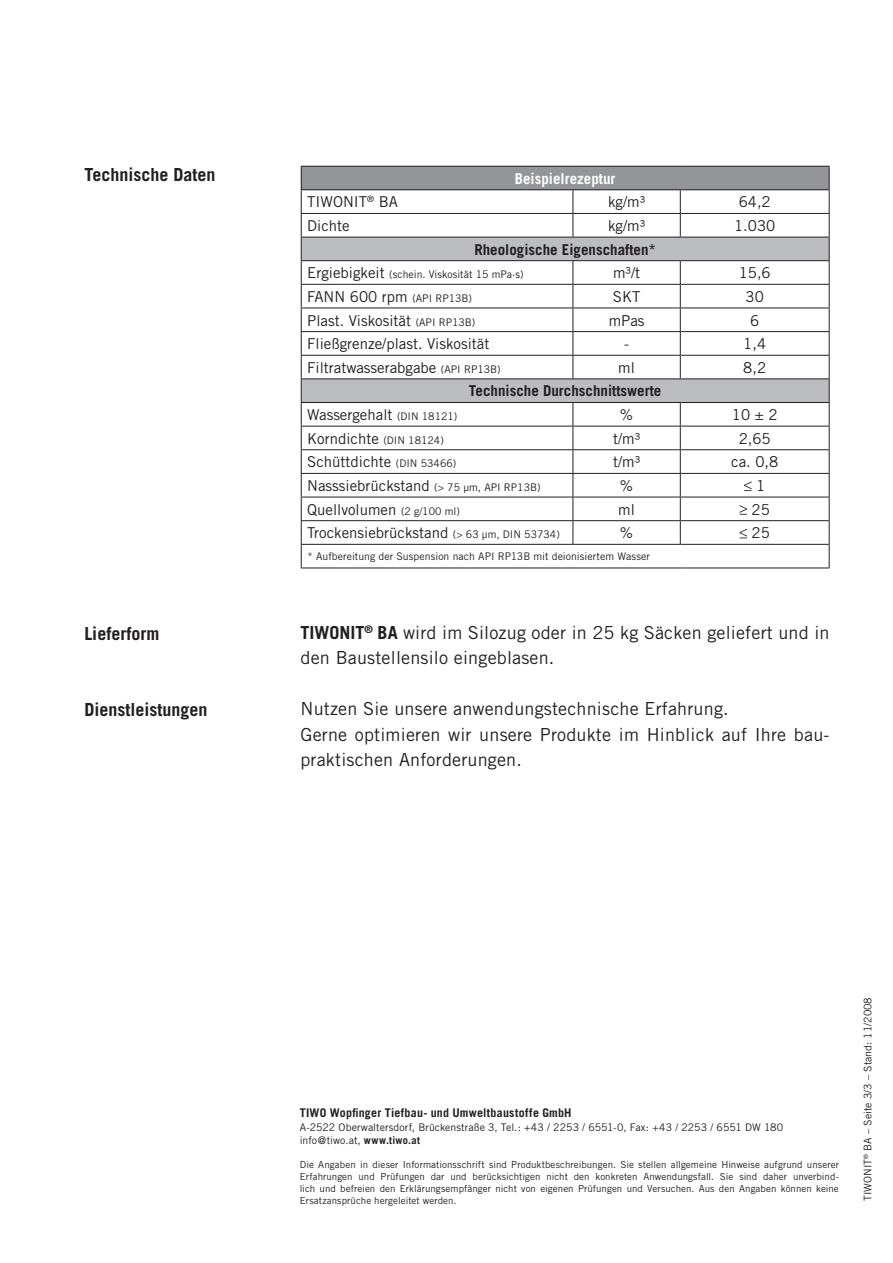
<style>
.page{position:relative;width:893px;height:1263px;background:#fff}
.page>*{position:absolute;margin:0;border:0;box-sizing:border-box;transform-origin:0 0}
.t1{font:18px/25.5px "Trade Gothic";letter-spacing:.01em;color:#231f20}
.t2{font:700 18px "Trade Gothic";color:#231f20}
.t3{font:15px "Trade Gothic";color:#231f20}
.t4{font:700 15px "Trade Gothic";color:#231f20}
.t5{font:700 15px "Trade Gothic";color:#fff}
.t6{font:700 12px "Trade Gothic";letter-spacing:.02em;color:#231f20}
.t7{font:10.5px/13.5px "Trade Gothic";color:#231f20}
.t8{font:9.75px/12px "Trade Gothic";letter-spacing:.01em;color:#231f20;text-align:justify}
.s1{font-size:15px}
.s2{font-size:10.5px}
.s3{font-weight:700}
</style>
<div class="page">
<div style="left:301px;top:166px;width:528px;height:24px;background:#939598"></div>
<svg style="left:302px;top:238px;width:527px;height:164px"></svg>
<hr style="left:301px;top:166px;width:272px;height:1px;background:#231f20">
<hr style="left:573px;top:166px;width:107px;height:1px;background:#231f20">
<hr style="left:680px;top:166px;width:149px;height:1px;background:#231f20">
<hr style="left:301px;top:189px;width:272px;height:1px;background:#231f20">
<hr style="left:573px;top:189px;width:107px;height:1px;background:#231f20">
<hr style="left:680px;top:189px;width:149px;height:1px;background:#231f20">
<hr style="left:301px;top:213px;width:272px;height:1px;background:#231f20">
<hr style="left:573px;top:213px;width:107px;height:1px;background:#231f20">
<svg style="left:573px;top:190px;width:1px;height:47px"></svg>
<hr style="left:680px;top:213px;width:149px;height:1px;background:#231f20">
<svg style="left:680px;top:190px;width:1px;height:47px"></svg>
<hr style="left:301px;top:237px;width:272px;height:1px;background:#231f20">
<hr style="left:573px;top:237px;width:107px;height:1px;background:#231f20">
<hr style="left:680px;top:237px;width:149px;height:1px;background:#231f20">
<hr style="left:301px;top:260px;width:272px;height:1px;background:#231f20">
<hr style="left:573px;top:260px;width:107px;height:1px;background:#231f20">
<hr style="left:680px;top:260px;width:149px;height:1px;background:#231f20">
<hr style="left:301px;top:284px;width:272px;height:1px;background:#231f20">
<hr style="left:573px;top:284px;width:107px;height:1px;background:#231f20">
<hr style="left:680px;top:284px;width:149px;height:1px;background:#231f20">
<hr style="left:301px;top:308px;width:272px;height:1px;background:#231f20">
<hr style="left:573px;top:308px;width:107px;height:1px;background:#231f20">
<hr style="left:680px;top:308px;width:149px;height:1px;background:#231f20">
<hr style="left:301px;top:331px;width:272px;height:1px;background:#231f20">
<hr style="left:573px;top:331px;width:107px;height:1px;background:#231f20">
<hr style="left:680px;top:331px;width:149px;height:1px;background:#231f20">
<hr style="left:301px;top:355px;width:272px;height:1px;background:#231f20">
<hr style="left:573px;top:355px;width:107px;height:1px;background:#231f20">
<svg style="left:573px;top:261px;width:1px;height:117px"></svg>
<hr style="left:680px;top:355px;width:149px;height:1px;background:#231f20">
<svg style="left:680px;top:261px;width:1px;height:117px"></svg>
<hr style="left:301px;top:378px;width:272px;height:1px;background:#231f20">
<hr style="left:573px;top:378px;width:107px;height:1px;background:#231f20">
<hr style="left:680px;top:378px;width:149px;height:1px;background:#231f20">
<hr style="left:301px;top:402px;width:272px;height:1px;background:#231f20">
<hr style="left:573px;top:402px;width:107px;height:1px;background:#231f20">
<hr style="left:680px;top:402px;width:149px;height:1px;background:#231f20">
<hr style="left:301px;top:426px;width:272px;height:1px;background:#231f20">
<hr style="left:573px;top:426px;width:107px;height:1px;background:#231f20">
<hr style="left:680px;top:426px;width:149px;height:1px;background:#231f20">
<hr style="left:301px;top:449px;width:272px;height:1px;background:#231f20">
<hr style="left:573px;top:449px;width:107px;height:1px;background:#231f20">
<hr style="left:680px;top:449px;width:149px;height:1px;background:#231f20">
<hr style="left:301px;top:473px;width:272px;height:1px;background:#231f20">
<hr style="left:573px;top:473px;width:107px;height:1px;background:#231f20">
<hr style="left:680px;top:473px;width:149px;height:1px;background:#231f20">
<hr style="left:301px;top:497px;width:272px;height:1px;background:#231f20">
<hr style="left:573px;top:497px;width:107px;height:1px;background:#231f20">
<hr style="left:680px;top:497px;width:149px;height:1px;background:#231f20">
<hr style="left:301px;top:520px;width:272px;height:1px;background:#231f20">
<hr style="left:573px;top:520px;width:107px;height:1px;background:#231f20">
<svg style="left:573px;top:403px;width:1px;height:141px"></svg>
<hr style="left:680px;top:520px;width:149px;height:1px;background:#231f20">
<svg style="left:680px;top:403px;width:1px;height:141px"></svg>
<hr style="left:301px;top:544px;width:272px;height:1px;background:#231f20">
<svg style="left:301px;top:167px;width:1px;height:401px"></svg>
<hr style="left:573px;top:544px;width:107px;height:1px;background:#231f20">
<hr style="left:680px;top:544px;width:149px;height:1px;background:#231f20">
<svg style="left:829px;top:167px;width:1px;height:401px"></svg>
<hr style="left:301px;top:568px;width:272px;height:1px;background:#231f20">
<hr style="left:573px;top:568px;width:107px;height:1px;background:#231f20">
<hr style="left:680px;top:568px;width:149px;height:1px;background:#231f20">
<svg style="left:744px;top:481px;width:8px;height:10px"></svg>
<svg style="left:739px;top:505px;width:8px;height:10px"></svg>
<svg style="left:739px;top:529px;width:8px;height:9px"></svg>
<p class="t2" style="left:84px;top:163px;width:133px">Technische Daten</p>
<p class="t2" style="left:84px;top:622px;width:76px">Lieferform</p>
<p class="t2" style="left:84px;top:699px;width:125px">Dienstleistungen</p>
<p class="t5" style="left:515px;top:169px;width:102px">Beispielrezeptur</p>
<p class="t3" style="left:307px;top:193px;width:92px">TIWONIT<sup>®</sup> BA</p>
<p class="t3" style="left:608px;top:193px;width:39px">kg/m³</p>
<p class="t3" style="left:739px;top:193px;width:34px">64,2</p>
<p class="t3" style="left:307px;top:217px;width:44px">Dichte</p>
<p class="t3" style="left:608px;top:217px;width:39px">kg/m³</p>
<p class="t3" style="left:734px;top:217px;width:43px">1.030</p>
<p class="t4" style="left:474px;top:240px;width:183px">Rheologische Eigenschaften*</p>
<p class="t7" style="left:307px;top:268px;width:218px"><span class="s1">Ergiebigkeit</span> (schein. Viskosität 15 mPa·s)</p>
<p class="t3" style="left:613px;top:264px;width:29px">m³/t</p>
<p class="t3" style="left:739px;top:264px;width:34px">15,6</p>
<p class="t3" style="left:307px;top:288px;width:166px">FANN 600 rpm <span class="s2">(API RP13B)</span></p>
<p class="t3" style="left:613px;top:288px;width:29px">SKT</p>
<p class="t3" style="left:746px;top:288px;width:20px">30</p>
<p class="t3" style="left:307px;top:311px;width:170px">Plast. Viskosität <span class="s2">(API RP13B)</span></p>
<p class="t3" style="left:609px;top:311px;width:37px">mPas</p>
<p class="t3" style="left:750px;top:311px;width:11px">6</p>
<p class="t3" style="left:307px;top:335px;width:184px">Fließgrenze/plast. Viskosität</p>
<p class="t3" style="left:624px;top:335px;width:6px">-</p>
<p class="t3" style="left:743px;top:335px;width:24px">1,4</p>
<p class="t3" style="left:307px;top:358px;width:195px">Filtratwasserabgabe <span class="s2">(API RP13B)</span></p>
<p class="t3" style="left:618px;top:358px;width:18px">ml</p>
<p class="t3" style="left:743px;top:358px;width:24px">8,2</p>
<p class="t4" style="left:469px;top:382px;width:194px">Technische Durchschnittswerte</p>
<p class="t3" style="left:307px;top:406px;width:152px">Wassergehalt <span class="s2">(DIN 18121)</span></p>
<p class="t3" style="left:620px;top:406px;width:15px">%</p>
<p class="t3" style="left:732px;top:406px;width:47px">10 ± 2</p>
<p class="t3" style="left:307px;top:429px;width:138px">Korndichte <span class="s2">(DIN 18124)</span></p>
<p class="t3" style="left:613px;top:429px;width:29px">t/m³</p>
<p class="t3" style="left:739px;top:429px;width:34px">2,65</p>
<p class="t3" style="left:307px;top:453px;width:151px">Schüttdichte <span class="s2">(DIN 53466)</span></p>
<p class="t3" style="left:613px;top:453px;width:29px">t/m³</p>
<p class="t3" style="left:731px;top:453px;width:49px">ca. 0,8</p>
<p class="t3" style="left:307px;top:477px;width:235px">Nasssiebrückstand <span class="s2">(&gt; 75 µm, API RP13B)</span></p>
<p class="t3" style="left:620px;top:477px;width:15px">%</p>
<p class="t3" style="left:756px;top:477px;width:11px">1</p>
<p class="t3" style="left:307px;top:500px;width:154px">Quellvolumen <span class="s2">(2 g/100 ml)</span></p>
<p class="t3" style="left:618px;top:500px;width:18px">ml</p>
<p class="t3" style="left:752px;top:500px;width:20px">25</p>
<p class="t3" style="left:307px;top:524px;width:254px">Trockensiebrückstand <span class="s2">(&gt; 63 µm, DIN 53734)</span></p>
<p class="t3" style="left:620px;top:524px;width:15px">%</p>
<p class="t3" style="left:752px;top:524px;width:20px">25</p>
<p class="t7" style="left:308px;top:549px;width:344px">* Aufbereitung der Suspension nach API RP13B mit deionisiertem Wasser</p>
<p class="t1" style="left:300px;top:619px;width:530px"><span class="s3">TIWONIT</span><sup>®</sup> <span class="s3">BA</span> wird im Silozug oder in 25 kg Säcken geliefert und in den Baustellensilo eingeblasen.</p>
<p class="t1" style="left:300px;top:696px;width:531px">Nutzen Sie unsere anwendungstechnische Erfahrung.<br>Gerne optimieren wir unsere Produkte im Hinblick auf Ihre bau&shy;praktischen Anforderungen.</p>
<p class="t6" style="left:300px;top:1105px;width:273px">TIWO Wopfinger Tiefbau- und Umweltbaustoffe GmbH</p>
<p class="t7" style="left:300px;top:1120px;width:485px">A-2522 Oberwaltersdorf, Brückenstraße 3, Tel.: +43 / 2253 / 6551-0, Fax: +43 / 2253 / 6551 DW 180 info@tiwo.at, <span class="s3">www.tiwo.at</span></p>
<p class="t8" style="left:300px;top:1158px;width:541px">Die Angaben in dieser Informationsschrift sind Produktbeschreibungen. Sie stellen allgemeine Hinweise aufgrund unserer Erfahrungen und Prüfungen dar und berücksichtigen nicht den konkreten Anwendungsfall. Sie sind daher unverbind&shy;lich und befreien den Erklärungsempfänger nicht von eigenen Prüfungen und Versuchen. Aus den Angaben können keine Ersatzansprüche hergeleitet werden.</p>
<p class="t7" style="left:861px;top:1201px;width:205px;rotate:-90deg">TIWONIT<sup>®</sup> BA – Seite 3/3 – Stand: 11/2008</p>
</div>
